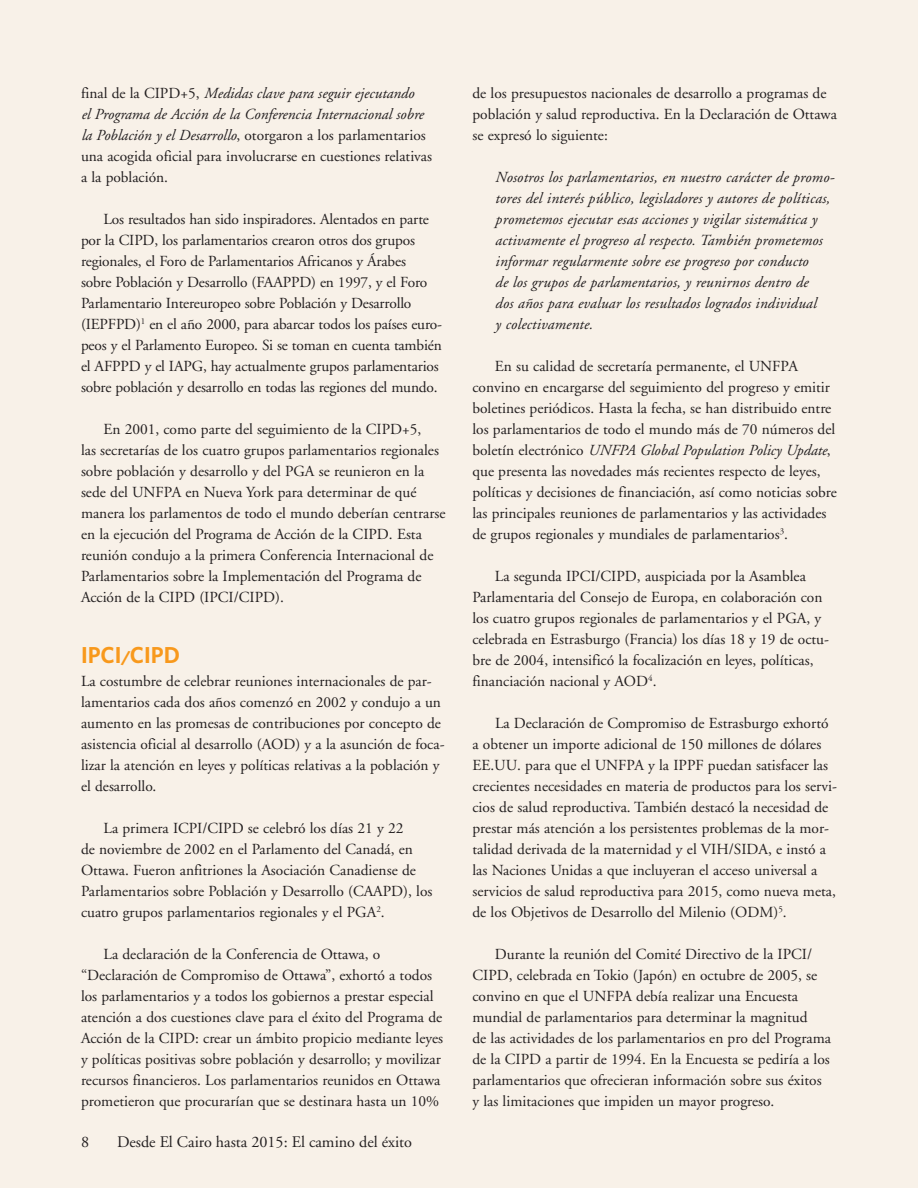
<style>
.page{position:relative;width:918px;height:1188px;background:#f8f1e8}
.page>*{position:absolute;margin:0;border:0;box-sizing:border-box;transform-origin:0 0}
.t1{font:21px "UNFPA Bold SC";color:#f8991c}
.t2{font:16.2px "Adobe Garamond";color:#231f20}
.t3{font:15.3px/21px "Adobe Garamond";color:#231f20}
.t4{font:italic 15.3px/21px "Adobe Garamond";letter-spacing:.01em;color:#231f20}
.s1{font-style:italic}
</style>
<div class="page">
<p class="t3" style="left:81px;top:84px;width:353px">final de la CIPD+5, <span class="s1">Medidas clave para seguir ejecutando<br>el Programa de Acción de la Conferencia Internacional sobre la Población y el Desarrollo</span>, otorgaron a los parlamentarios una acogida oficial para involucrarse en cuestiones relativas a la población.</p>
<p class="t3" style="left:81px;top:210px;width:363px;text-indent:22px">Los resultados han sido inspiradores. Alentados en parte por la CIPD, los parlamentarios crearon otros dos grupos regionales, el Foro de Parlamentarios Africanos y Árabes<br>sobre Población y Desarrollo (FAAPPD) en 1997, y el Foro Parlamentario Intereuropeo sobre Población y Desarrollo (IEPFPD)<sup>1</sup> en el año 2000, para abarcar todos los países euro&shy;peos y el Parlamento Europeo. Si se toman en cuenta también el AFPPD y el IAPG, hay actualmente grupos parlamentarios sobre población y desarrollo en todas las regiones del mundo.</p>
<p class="t3" style="left:81px;top:420px;width:366px;text-indent:22px">En 2001, como parte del seguimiento de la CIPD+5,<br>las secretarías de los cuatro grupos parlamentarios regionales sobre población y desarrollo y del PGA se reunieron en la sede del UNFPA en Nueva York para determinar de qué manera los parlamentos de todo el mundo deberían centrarse en la ejecución del Programa de Acción de la CIPD. Esta reunión condujo a la primera Conferencia Internacional de Parlamentarios sobre la Implementación del Programa de Acción de la CIPD (IPCI/CIPD).</p>
<h1 class="t1" style="left:81px;top:644px;width:101px">IPCI/CIPD</h1>
<p class="t3" style="left:81px;top:672px;width:365px">La costumbre de celebrar reuniones internacionales de par&shy;lamentarios cada dos años comenzó en 2002 y condujo a un aumento en las promesas de contribuciones por concepto de asistencia oficial al desarrollo (AOD) y a la asunción de foca&shy;lizar la atención en leyes y políticas relativas a la población y el desarrollo.</p>
<p class="t3" style="left:81px;top:819px;width:353px;text-indent:22px">La primera ICPI/CIPD se celebró los días 21 y 22<br>de noviembre de 2002 en el Parlamento del Canadá, en Ottawa. Fueron anfitriones la Asociación Canadiense de Parlamentarios sobre Población y Desarrollo (CAAPD), los cuatro grupos parlamentarios regionales y el PGA<sup>2</sup>.</p>
<p class="t3" style="left:81px;top:945px;width:364px;text-indent:22px">La declaración de la Conferencia de Ottawa, o “Declaración de Compromiso de Ottawa”, exhortó a todos los parlamentarios y a todos los gobiernos a prestar especial atención a dos cuestiones clave para el éxito del Programa de Acción de la CIPD: crear un ámbito propicio mediante leyes y políticas positivas sobre población y desarrollo; y movilizar recursos financieros. Los parlamentarios reunidos en Ottawa prometieron que procurarían que se destinara hasta un 10%</p>
<p class="t2" style="left:81px;top:1136px;width:10px">8</p>
<p class="t2" style="left:117px;top:1136px;width:297px">Desde El Cairo hasta 2015: El camino del éxito</p>
<p class="t3" style="left:473px;top:84px;width:366px">de los presupuestos nacionales de desarrollo a programas de población y salud reproductiva. En la Declaración de Ottawa se expresó lo siguiente:</p>
<p class="t4" style="left:495px;top:168px;width:341px">Nosotros los parlamentarios, en nuestro carácter de promo&shy;tores del interés público, legisladores y autores de políticas, prometemos ejecutar esas acciones y vigilar sistemática y activamente el progreso al respecto. También prometemos informar regularmente sobre ese progreso por conducto<br>de los grupos de parlamentarios, y reunirnos dentro de<br>dos años para evaluar los resultados logrados individual<br>y colectivamente.</p>
<p class="t3" style="left:473px;top:357px;width:366px;text-indent:22px">En su calidad de secretaría permanente, el UNFPA convino en encargarse del seguimiento del progreso y emitir boletines periódicos. Hasta la fecha, se han distribuido entre los parlamentarios de todo el mundo más de 70 números del boletín electrónico <span class="s1">UNFPA Global Population Policy Update</span>, que presenta las novedades más recientes respecto de leyes, políticas y decisiones de financiación, así como noticias sobre las principales reuniones de parlamentarios y las actividades de grupos regionales y mundiales de parlamentarios<sup>3</sup>.</p>
<p class="t3" style="left:472px;top:567px;width:358px;text-indent:22px">La segunda IPCI/CIPD, auspiciada por la Asamblea Parlamentaria del Consejo de Europa, en colaboración con los cuatro grupos regionales de parlamentarios y el PGA, y celebrada en Estrasburgo (Francia) los días 18 y 19 de octu&shy;bre de 2004, intensificó la focalización en leyes, políticas, financiación nacional y AOD<sup>4</sup>.</p>
<p class="t3" style="left:473px;top:714px;width:366px;text-indent:22px">La Declaración de Compromiso de Estrasburgo exhortó a obtener un importe adicional de 150 millones de dólares EE.UU. para que el UNFPA y la IPPF puedan satisfacer las crecientes necesidades en materia de productos para los servi&shy;cios de salud reproductiva. También destacó la necesidad de prestar más atención a los persistentes problemas de la mor&shy;talidad derivada de la maternidad y el VIH/SIDA, e instó a las Naciones Unidas a que incluyeran el acceso universal a servicios de salud reproductiva para 2015, como nueva meta, de los Objetivos de Desarrollo del Milenio (ODM)<sup>5</sup>.</p>
<p class="t3" style="left:472px;top:945px;width:360px;text-indent:22px">Durante la reunión del Comité Directivo de la IPCI/ CIPD, celebrada en Tokio (Japón) en octubre de 2005, se convino en que el UNFPA debía realizar una Encuesta mundial de parlamentarios para determinar la magnitud<br>de las actividades de los parlamentarios en pro del Programa de la CIPD a partir de 1994. En la Encuesta se pediría a los parlamentarios que ofrecieran información sobre sus éxitos y las limitaciones que impiden un mayor progreso.</p>
</div>
